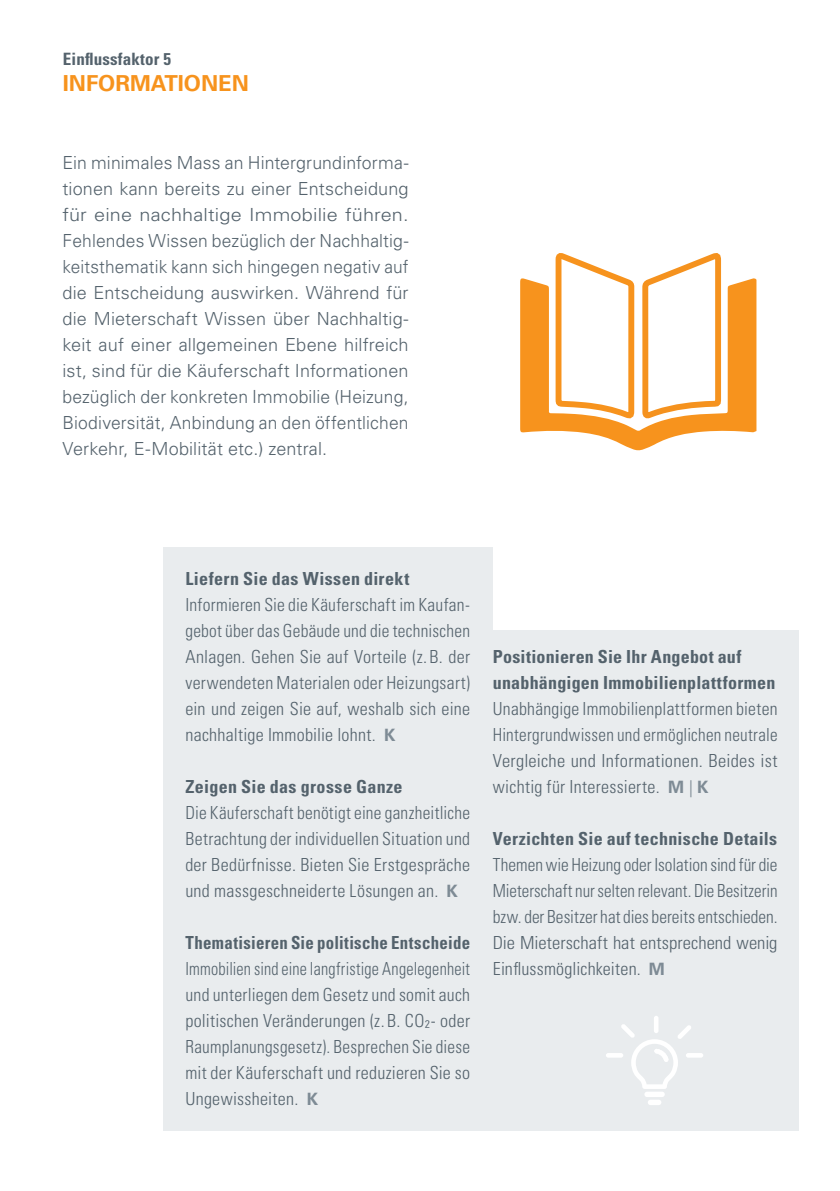
<style>
.page{position:relative;width:840px;height:1191px;background:#fff}
.page>*{position:absolute;margin:0;border:0;box-sizing:border-box;transform-origin:0 0}
.t1{font:700 22px "Univers LT Std";color:#f7931d}
.t2{font:300 18px/26px "Univers LT Std";letter-spacing:.01em;color:#54626c;text-align:justify}
.t3{font:300 condensed 18px/26px "Univers LT Std";letter-spacing:.015em;color:#54626c;text-align:justify}
.t4{font:300 condensed 18px/26px "Univers LT Std";letter-spacing:.015em;color:#54626c;text-align:justify;scale:.96 1}
.t5{font:300 condensed 18px/26px "Univers LT Std";letter-spacing:.015em;color:#54626c;text-align:justify;scale:.9 1}
.t6{font:700 condensed 18px/26px "Univers LT Std";letter-spacing:.015em;color:#54626c}
.t7{font:700 condensed 18px "Univers LT Std";letter-spacing:.015em;color:#54626c;scale:.93 1}
.t8{font:700 condensed 17px "Univers LT Std";letter-spacing:.01em;color:#54626c}
.s1{font-weight:700;font-stretch:normal;font-size:17px;color:#7e8b95}
.s2{font-stretch:normal;font-size:17px;color:#7e8b95}
</style>
<div class="page">
<div style="left:163px;top:547px;width:635px;height:584px;background:#e9ecee"></div>
<div style="left:493px;top:489px;width:345px;height:141px;background:#fff"></div>
<svg style="left:520px;top:278px;width:236px;height:173px;fill:#f7931d"></svg>
<svg style="left:552px;top:253px;width:172px;height:170px"></svg>
<div style="left:647px;top:1099px;width:14px;height:6px;background:#fff;border-radius:3px"></div>
<div style="left:644px;top:1091px;width:20px;height:6px;background:#fff;border-radius:3px"></div>
<div style="left:653px;top:1015px;width:5px;height:18px;background:#fff;border-radius:2px"></div>
<svg style="left:620px;top:1024px;width:71px;height:65px"></svg>
<hr style="left:685px;top:1053px;width:18px;height:4px;background:#fff;border-radius:2px">
<hr style="left:605px;top:1053px;width:18px;height:4px;background:#fff;border-radius:2px">
<p class="t8" style="left:63px;top:49px;width:110px">Einflussfaktor 5</p>
<p class="t1" style="left:63px;top:71px;width:187px">INFORMATIONEN</p>
<p class="t2" style="left:62px;top:150px;width:347px">Ein minimales Mass an Hintergrundinforma&shy;tionen kann bereits zu einer Entscheidung für eine nachhaltige Immobilie führen.<br>Fehlendes Wissen bezüglich der Nachhaltig&shy;keitsthematik kann sich hingegen negativ auf die Entscheidung auswirken. Während für die Mieterschaft Wissen über Nachhaltig&shy;keit auf einer allgemeinen Ebene hilfreich ist, sind für die Käuferschaft Informationen bezüglich der konkreten Immobilie (Heizung, Biodiversität, Anbindung an den öffentlichen Verkehr, E-Mobilität etc.) zentral.</p>
<p class="t6" style="left:185px;top:565px;width:225px">Liefern Sie das Wissen direkt</p>
<p class="t3" style="left:185px;top:592px;width:286px">Informieren Sie die Käuferschaft im Kaufan&shy;gebot über das Gebäude und die technischen Anlagen. Gehen Sie auf Vorteile (z. B. der verwendeten Materialen oder Heizungsart) ein und zeigen Sie auf, weshalb sich eine nachhaltige Immobilie lohnt. <span class="s1">K</span></p>
<p class="t6" style="left:185px;top:773px;width:218px">Zeigen Sie das grosse Ganze</p>
<p class="t4" style="left:185px;top:800px;width:298px">Die Käuferschaft benötigt eine ganzheitliche Betrachtung der individuellen Situation und der Bedürfnisse. Bieten Sie Erstgespräche und massgeschneiderte Lösungen an. <span class="s1">K</span></p>
<p class="t7" style="left:185px;top:932px;width:307px">Thematisieren Sie politische Entscheide</p>
<p class="t5" style="left:185px;top:956px;width:318px">Immobilien sind eine langfristige Angelegenheit und unterliegen dem Gesetz und somit auch politischen Veränderungen (z. B. CO²- oder Raumplanungsgesetz). Besprechen Sie diese mit der Käuferschaft und reduzieren Sie so Ungewissheiten. <span class="s1">K</span></p>
<p class="t6" style="left:492px;top:643px;width:284px">Positionieren Sie Ihr Angebot auf unabhängigen Immobilienplattformen</p>
<p class="t3" style="left:492px;top:696px;width:286px">Unabhängige Immobilienplattformen bieten Hintergrundwissen und ermöglichen neutrale Vergleiche und Informationen. Beides ist wichtig für Interessierte. <span class="s1">M</span> <span class="s2">|</span> <span class="s1">K</span></p>
<p class="t6" style="left:492px;top:825px;width:286px">Verzichten Sie auf technische Details</p>
<p class="t4" style="left:492px;top:852px;width:298px">Themen wie Heizung oder Isolation sind für die Mieterschaft nur selten relevant. Die Besitzerin bzw. der Besitzer hat dies bereits entschieden.<br>Die Mieterschaft hat entsprechend wenig Einflussmöglichkeiten. <span class="s1">M</span></p>
</div>
